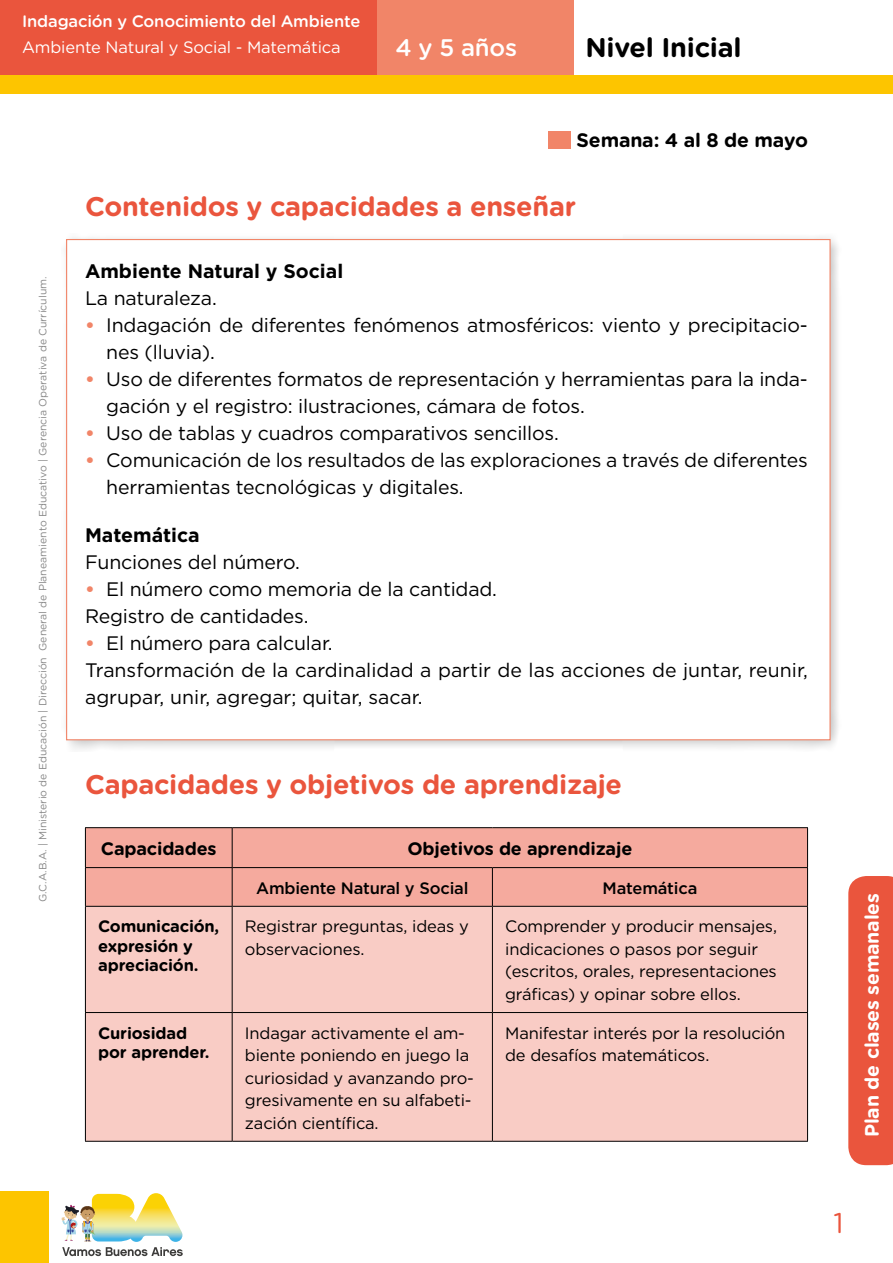
<style>
.page{position:relative;width:893px;height:1263px;background:#fff}
.page>*{position:absolute;margin:0;border:0;box-sizing:border-box;transform-origin:0 0}
.t1{font:28.5px "Gotham Rounded";color:#ea553d}
.t2{font:700 27px "Gotham Rounded";letter-spacing:-.01em;color:#ea553d}
.t3{font:700 27px "Gotham Rounded";letter-spacing:-.01em;color:#000}
.t4{font:500 24px "Gotham Rounded";color:#fff}
.t5{font:19.5px/27px "Gotham";letter-spacing:-.01em;color:#000}
.t6{font:700 19.5px "Gotham";color:#000}
.t7{font:700 19.5px "Gotham Rounded";letter-spacing:-.01em;color:#fff}
.t8{font:700 19.5px "Gotham Rounded";letter-spacing:-.01em;color:#000}
.t9{font:700 18px "Gotham Rounded";letter-spacing:-.01em;color:#000}
.t10{font:16.5px/22.5px "Gotham";letter-spacing:-.01em;color:#000}
.t11{font:700 16.5px/19.5px "Gotham Rounded";letter-spacing:-.01em;color:#000}
.t12{font:500 16.5px "Gotham Rounded";letter-spacing:-.01em;color:#fff}
.t13{font:16.5px "Gotham Rounded";letter-spacing:-.01em;color:#fff}
.t14{font:500 16.5px "Gotham";letter-spacing:-.01em;color:#000}
.t15{font:10.5px "Gotham Rounded";color:#878787}
.s1{font-weight:700;color:#f18568}
</style>
<div class="page">
<div style="left:0;top:0;width:378px;height:75px;background:#ea553d"></div>
<div style="left:378px;top:0;width:196px;height:75px;background:#f18568"></div>
<div style="left:0;top:1191px;width:48px;height:72px;background:#fdc500"></div>
<svg style="left:61px;top:1193px;width:122px;height:63px"></svg>
<div style="left:0;top:75px;width:893px;height:19px;background:#fdc500"></div>
<svg style="left:848px;top:876px;width:45px;height:289px;background:#ea5a43"></svg>
<div style="left:61px;top:233px;width:780px;height:519px;background:#000;opacity:.22"></div>
<div style="left:66px;top:239px;width:765px;height:501px;background:#fff;border:1px solid #f18568"></div>
<div style="left:548px;top:131px;width:23px;height:18px;background:#f18568"></div>
<div style="left:86px;top:828px;width:721px;height:78px;background:#f5aa9e"></div>
<div style="left:86px;top:907px;width:721px;height:234px;background:#f9ccc5"></div>
<hr style="left:85px;top:827px;width:147px;height:1px;background:#000">
<hr style="left:85px;top:828px;width:1px;height:39px;background:#000">
<hr style="left:232px;top:827px;width:260px;height:1px;background:#000">
<hr style="left:232px;top:828px;width:1px;height:39px;background:#000">
<hr style="left:492px;top:827px;width:316px;height:1px;background:#000">
<hr style="left:807px;top:828px;width:1px;height:39px;background:#000">
<hr style="left:85px;top:867px;width:147px;height:1px;background:#000">
<hr style="left:85px;top:868px;width:1px;height:38px;background:#000">
<hr style="left:232px;top:867px;width:260px;height:1px;background:#000">
<hr style="left:232px;top:868px;width:1px;height:38px;background:#000">
<hr style="left:492px;top:867px;width:316px;height:1px;background:#000">
<hr style="left:492px;top:868px;width:1px;height:38px;background:#000">
<hr style="left:807px;top:868px;width:1px;height:38px;background:#000">
<hr style="left:85px;top:906px;width:147px;height:1px;background:#000">
<hr style="left:85px;top:907px;width:1px;height:105px;background:#000">
<hr style="left:232px;top:906px;width:260px;height:1px;background:#000">
<hr style="left:232px;top:907px;width:1px;height:105px;background:#000">
<hr style="left:492px;top:906px;width:316px;height:1px;background:#000">
<hr style="left:492px;top:907px;width:1px;height:105px;background:#000">
<hr style="left:807px;top:907px;width:1px;height:105px;background:#000">
<hr style="left:85px;top:1012px;width:147px;height:1px;background:#000">
<hr style="left:85px;top:1013px;width:1px;height:128px;background:#000">
<hr style="left:232px;top:1012px;width:260px;height:1px;background:#000">
<hr style="left:232px;top:1013px;width:1px;height:128px;background:#000">
<hr style="left:492px;top:1012px;width:316px;height:1px;background:#000">
<hr style="left:492px;top:1013px;width:1px;height:128px;background:#000">
<hr style="left:807px;top:1013px;width:1px;height:128px;background:#000">
<hr style="left:85px;top:1141px;width:147px;height:1px;background:#000">
<hr style="left:232px;top:1141px;width:260px;height:1px;background:#000">
<hr style="left:492px;top:1141px;width:316px;height:1px;background:#000">
<p class="t12" style="left:22px;top:10px;width:340px">Indagación y Conocimiento del Ambiente</p>
<p class="t13" style="left:22px;top:36px;width:320px">Ambiente Natural y Social - Matemática</p>
<p class="t4" style="left:395px;top:31px;width:123px">4 y 5 años</p>
<h2 class="t3" style="left:585px;top:28px;width:158px">Nivel Inicial</h2>
<p class="t8" style="left:577px;top:126px;width:233px">Semana: 4 al 8 de mayo</p>
<p class="t15" style="left:35px;top:902px;width:627px;rotate:-90deg">G.C.A.B.A. | Ministerio de Educación | Dirección General de Planeamiento Educativo | Gerencia Operativa de Currículum.</p>
<h2 class="t2" style="left:85px;top:187px;width:493px">Contenidos y capacidades a enseñar</h2>
<p class="t6" style="left:85px;top:258px;width:260px">Ambiente Natural y Social</p>
<p class="t5" style="left:85px;top:284px;width:133px">La naturaleza.</p>
<p class="t5" style="left:106px;top:311px;width:703px;text-indent:-21px"><span class="s1">•</span> Indagación de diferentes fenómenos atmosféricos: viento y precipitacio&shy;nes (lluvia).</p>
<p class="t5" style="left:106px;top:365px;width:703px;text-indent:-21px"><span class="s1">•</span> Uso de diferentes formatos de representación y herramientas para la inda&shy;gación y el registro: ilustraciones, cámara de fotos.</p>
<p class="t5" style="left:85px;top:419px;width:475px"><span class="s1">•</span> Uso de tablas y cuadros comparativos sencillos.</p>
<p class="t5" style="left:106px;top:446px;width:703px;text-indent:-21px"><span class="s1">•</span> Comunicación de los resultados de las exploraciones a través de diferentes herramientas tecnológicas y digitales.</p>
<p class="t6" style="left:85px;top:522px;width:116px">Matemática</p>
<p class="t5" style="left:85px;top:548px;width:216px">Funciones del número.</p>
<p class="t5" style="left:85px;top:575px;width:413px"><span class="s1">•</span> El número como memoria de la cantidad.<br>Registro de cantidades.</p>
<p class="t5" style="left:85px;top:629px;width:724px"><span class="s1">•</span> El número para calcular.<br>Transformación de la cardinalidad a partir de las acciones de juntar, reunir, agrupar, unir, agregar; quitar, sacar.</p>
<h2 class="t2" style="left:85px;top:765px;width:539px">Capacidades y objetivos de aprendizaje</h2>
<p class="t9" style="left:101px;top:835px;width:117px">Capacidades</p>
<p class="t9" style="left:407px;top:835px;width:227px">Objetivos de aprendizaje</p>
<p class="t14" style="left:256px;top:877px;width:214px">Ambiente Natural y Social</p>
<p class="t14" style="left:603px;top:877px;width:96px">Matemática</p>
<p class="t11" style="left:98px;top:916px;width:123px">Comunicación, expresión y apreciación.</p>
<p class="t10" style="left:245px;top:915px;width:225px">Registrar preguntas, ideas y observaciones.</p>
<p class="t10" style="left:505px;top:915px;width:273px">Comprender y producir mensajes, indicaciones o pasos por seguir (escritos, orales, representaciones gráficas) y opinar sobre ellos.</p>
<p class="t11" style="left:98px;top:1022px;width:113px">Curiosidad por aprender.</p>
<p class="t10" style="left:245px;top:1021px;width:230px">Indagar activamente el am&shy;biente poniendo en juego la curiosidad y avanzando pro&shy;gresivamente en su alfabeti&shy;zación científica.</p>
<p class="t10" style="left:505px;top:1021px;width:282px">Manifestar interés por la resolución de desafíos matemáticos.</p>
<p class="t7" style="left:858px;top:1137px;width:246px;rotate:-90deg">Plan de clases semanales</p>
<h1 class="t1" style="left:833px;top:1203px;width:12px">1</h1>
</div>
